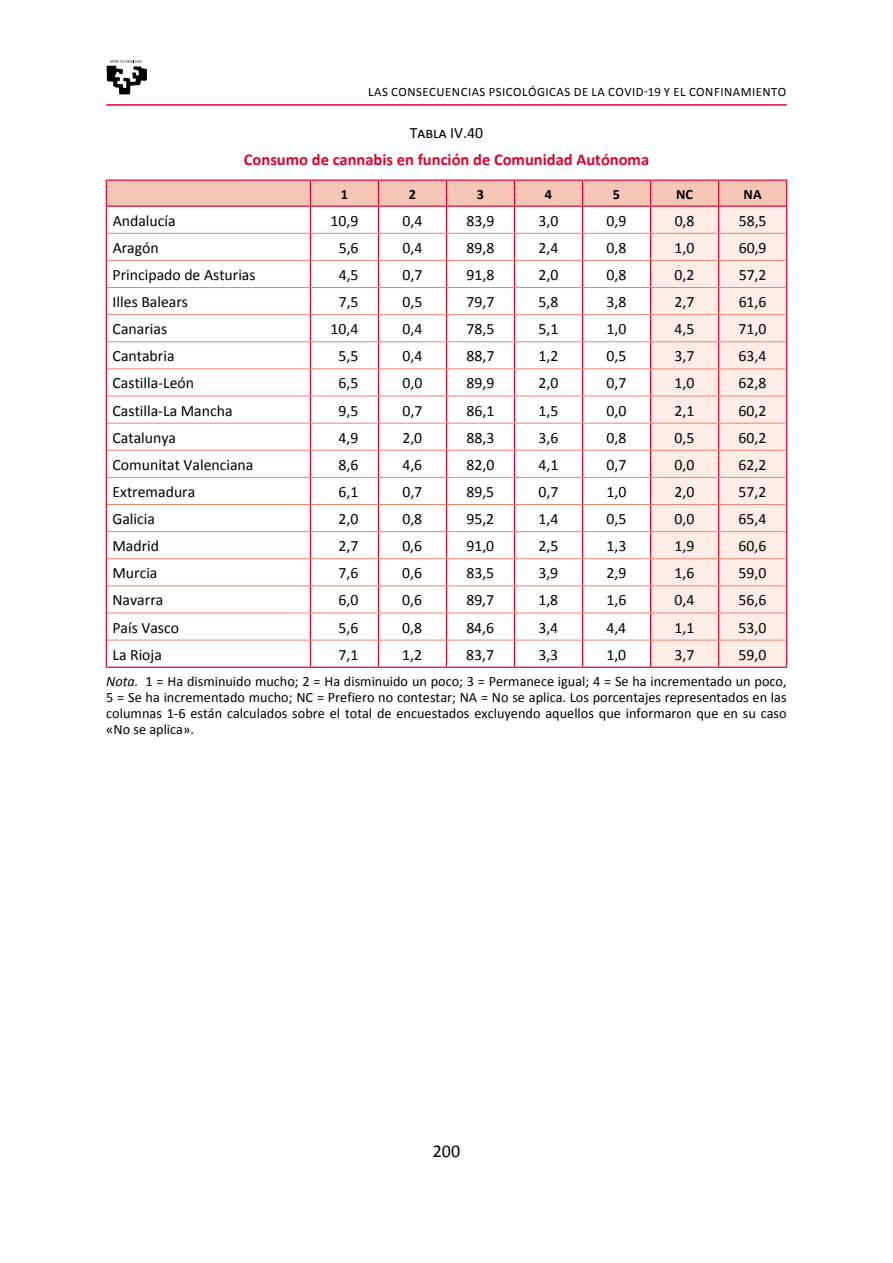
<style>
.page{position:relative;width:893px;height:1263px;background:#fff}
.page>*{position:absolute;margin:0;border:0;box-sizing:border-box;transform-origin:0 0}
.t1{font:18px "Calibri";color:#000}
.t2{font:700 16.5px "Calibri";color:#e2002b}
.t3{font:15.75px "Calibri";color:#000}
.t4{font:14.25px/16px "Calibri";color:#000;text-align:justify}
.t5{font:700 14.25px "Calibri";color:#000}
.t6{font:12.75px "Calibri";letter-spacing:.04em;color:#000}
.s1{font-style:italic}
</style>
<div class="page">
<hr style="left:106px;top:104px;width:681px;height:2px;background:#e2002b">
<svg style="left:107px;top:60px;width:40px;height:34px"></svg>
<hr style="left:106px;top:667px;width:204px;height:1px;background:#e2002b">
<hr style="left:310px;top:667px;width:68px;height:1px;background:#e2002b">
<hr style="left:378px;top:667px;width:68px;height:1px;background:#e2002b">
<hr style="left:446px;top:667px;width:68px;height:1px;background:#e2002b">
<hr style="left:514px;top:667px;width:69px;height:1px;background:#e2002b">
<hr style="left:583px;top:667px;width:68px;height:1px;background:#e2002b">
<hr style="left:651px;top:667px;width:68px;height:1px;background:#e2002b">
<hr style="left:719px;top:667px;width:68px;height:1px;background:#e2002b">
<svg style="left:106px;top:180px;width:681px;height:487px"></svg>
<p class="t6" style="left:368px;top:83px;width:420px">LAS CONSECUEN CIAS PSICOLÓGICAS DE LA COVID-19 Y EL CON FINAMIENTO</p>
<p class="t3" style="left:410px;top:122px;width:75px">Tabla IV.40</p>
<p class="t2" style="left:244px;top:149px;width:407px">Consumo de cannabis en función de Comunidad Autónoma</p>
<p class="t5" style="left:341px;top:185px;width:9px">1</p>
<p class="t5" style="left:409px;top:185px;width:9px">2</p>
<p class="t5" style="left:477px;top:185px;width:9px">3</p>
<p class="t5" style="left:545px;top:185px;width:9px">4</p>
<p class="t5" style="left:613px;top:185px;width:9px">5</p>
<p class="t5" style="left:676px;top:185px;width:18px">NC</p>
<p class="t5" style="left:744px;top:185px;width:20px">NA</p>
<p class="t3" style="left:113px;top:210px;width:64px">Andalucía</p>
<p class="t3" style="left:330px;top:210px;width:29px">10,9</p>
<p class="t3" style="left:402px;top:210px;width:21px">0,4</p>
<p class="t3" style="left:467px;top:210px;width:29px">83,9</p>
<p class="t3" style="left:539px;top:210px;width:21px">3,0</p>
<p class="t3" style="left:607px;top:210px;width:21px">0,9</p>
<p class="t3" style="left:675px;top:210px;width:21px">0,8</p>
<p class="t3" style="left:739px;top:210px;width:29px">58,5</p>
<p class="t3" style="left:113px;top:238px;width:48px">Aragón</p>
<p class="t3" style="left:339px;top:238px;width:21px">5,6</p>
<p class="t3" style="left:402px;top:238px;width:21px">0,4</p>
<p class="t3" style="left:467px;top:238px;width:29px">89,8</p>
<p class="t3" style="left:539px;top:238px;width:21px">2,4</p>
<p class="t3" style="left:607px;top:238px;width:21px">0,8</p>
<p class="t3" style="left:675px;top:238px;width:21px">1,0</p>
<p class="t3" style="left:739px;top:238px;width:29px">60,9</p>
<p class="t3" style="left:113px;top:265px;width:145px">Principado de Asturias</p>
<p class="t3" style="left:339px;top:265px;width:21px">4,5</p>
<p class="t3" style="left:402px;top:265px;width:21px">0,7</p>
<p class="t3" style="left:467px;top:265px;width:29px">91,8</p>
<p class="t3" style="left:539px;top:265px;width:21px">2,0</p>
<p class="t3" style="left:607px;top:265px;width:21px">0,8</p>
<p class="t3" style="left:675px;top:265px;width:21px">0,2</p>
<p class="t3" style="left:739px;top:265px;width:29px">57,2</p>
<p class="t3" style="left:113px;top:292px;width:77px">Illes Balears</p>
<p class="t3" style="left:339px;top:292px;width:21px">7,5</p>
<p class="t3" style="left:402px;top:292px;width:21px">0,5</p>
<p class="t3" style="left:466px;top:292px;width:29px">79,7</p>
<p class="t3" style="left:539px;top:292px;width:21px">5,8</p>
<p class="t3" style="left:607px;top:292px;width:21px">3,8</p>
<p class="t3" style="left:675px;top:292px;width:21px">2,7</p>
<p class="t3" style="left:739px;top:292px;width:29px">61,6</p>
<p class="t3" style="left:113px;top:319px;width:56px">Canarias</p>
<p class="t3" style="left:330px;top:319px;width:29px">10,4</p>
<p class="t3" style="left:402px;top:319px;width:21px">0,4</p>
<p class="t3" style="left:466px;top:319px;width:29px">78,5</p>
<p class="t3" style="left:538px;top:319px;width:21px">5,1</p>
<p class="t3" style="left:607px;top:319px;width:21px">1,0</p>
<p class="t3" style="left:675px;top:319px;width:21px">4,5</p>
<p class="t3" style="left:739px;top:319px;width:29px">71,0</p>
<p class="t3" style="left:113px;top:346px;width:63px">Cantabria</p>
<p class="t3" style="left:339px;top:346px;width:21px">5,5</p>
<p class="t3" style="left:402px;top:346px;width:21px">0,4</p>
<p class="t3" style="left:466px;top:346px;width:29px">88,7</p>
<p class="t3" style="left:538px;top:346px;width:21px">1,2</p>
<p class="t3" style="left:607px;top:346px;width:21px">0,5</p>
<p class="t3" style="left:675px;top:346px;width:21px">3,7</p>
<p class="t3" style="left:739px;top:346px;width:29px">63,4</p>
<p class="t3" style="left:113px;top:373px;width:83px">Castilla-León</p>
<p class="t3" style="left:339px;top:373px;width:21px">6,5</p>
<p class="t3" style="left:402px;top:373px;width:21px">0,0</p>
<p class="t3" style="left:466px;top:373px;width:29px">89,9</p>
<p class="t3" style="left:538px;top:373px;width:21px">2,0</p>
<p class="t3" style="left:606px;top:373px;width:21px">0,7</p>
<p class="t3" style="left:675px;top:373px;width:21px">1,0</p>
<p class="t3" style="left:739px;top:373px;width:29px">62,8</p>
<p class="t3" style="left:113px;top:400px;width:122px">Castilla-La Mancha</p>
<p class="t3" style="left:339px;top:400px;width:21px">9,5</p>
<p class="t3" style="left:402px;top:400px;width:21px">0,7</p>
<p class="t3" style="left:466px;top:400px;width:29px">86,1</p>
<p class="t3" style="left:538px;top:400px;width:21px">1,5</p>
<p class="t3" style="left:606px;top:400px;width:21px">0,0</p>
<p class="t3" style="left:674px;top:400px;width:21px">2,1</p>
<p class="t3" style="left:739px;top:400px;width:29px">60,2</p>
<p class="t3" style="left:113px;top:427px;width:65px">Catalunya</p>
<p class="t3" style="left:339px;top:427px;width:21px">4,9</p>
<p class="t3" style="left:402px;top:427px;width:21px">2,0</p>
<p class="t3" style="left:466px;top:427px;width:29px">88,3</p>
<p class="t3" style="left:538px;top:427px;width:21px">3,6</p>
<p class="t3" style="left:606px;top:427px;width:21px">0,8</p>
<p class="t3" style="left:674px;top:427px;width:21px">0,5</p>
<p class="t3" style="left:739px;top:427px;width:29px">60,2</p>
<p class="t3" style="left:113px;top:455px;width:142px">Comunitat Valenciana</p>
<p class="t3" style="left:339px;top:455px;width:21px">8,6</p>
<p class="t3" style="left:402px;top:455px;width:21px">4,6</p>
<p class="t3" style="left:466px;top:455px;width:29px">82,0</p>
<p class="t3" style="left:538px;top:455px;width:21px">4,1</p>
<p class="t3" style="left:606px;top:455px;width:21px">0,7</p>
<p class="t3" style="left:674px;top:455px;width:21px">0,0</p>
<p class="t3" style="left:739px;top:455px;width:29px">62,2</p>
<p class="t3" style="left:113px;top:482px;width:84px">Extremadura</p>
<p class="t3" style="left:339px;top:482px;width:21px">6,1</p>
<p class="t3" style="left:402px;top:482px;width:21px">0,7</p>
<p class="t3" style="left:466px;top:482px;width:29px">89,5</p>
<p class="t3" style="left:538px;top:482px;width:21px">0,7</p>
<p class="t3" style="left:606px;top:482px;width:21px">1,0</p>
<p class="t3" style="left:674px;top:482px;width:21px">2,0</p>
<p class="t3" style="left:738px;top:482px;width:29px">57,2</p>
<p class="t3" style="left:113px;top:509px;width:44px">Galicia</p>
<p class="t3" style="left:339px;top:509px;width:21px">2,0</p>
<p class="t3" style="left:402px;top:509px;width:21px">0,8</p>
<p class="t3" style="left:466px;top:509px;width:29px">95,2</p>
<p class="t3" style="left:538px;top:509px;width:21px">1,4</p>
<p class="t3" style="left:606px;top:509px;width:21px">0,5</p>
<p class="t3" style="left:674px;top:509px;width:21px">0,0</p>
<p class="t3" style="left:738px;top:509px;width:29px">65,4</p>
<p class="t3" style="left:112px;top:536px;width:48px">Madrid</p>
<p class="t3" style="left:339px;top:536px;width:21px">2,7</p>
<p class="t3" style="left:402px;top:536px;width:21px">0,6</p>
<p class="t3" style="left:466px;top:536px;width:29px">91,0</p>
<p class="t3" style="left:538px;top:536px;width:21px">2,5</p>
<p class="t3" style="left:606px;top:536px;width:21px">1,3</p>
<p class="t3" style="left:674px;top:536px;width:21px">1,9</p>
<p class="t3" style="left:738px;top:536px;width:29px">60,6</p>
<p class="t3" style="left:112px;top:563px;width:47px">Murcia</p>
<p class="t3" style="left:339px;top:563px;width:21px">7,6</p>
<p class="t3" style="left:402px;top:563px;width:21px">0,6</p>
<p class="t3" style="left:466px;top:563px;width:29px">83,5</p>
<p class="t3" style="left:538px;top:563px;width:21px">3,9</p>
<p class="t3" style="left:606px;top:563px;width:21px">2,9</p>
<p class="t3" style="left:674px;top:563px;width:21px">1,6</p>
<p class="t3" style="left:738px;top:563px;width:29px">59,0</p>
<p class="t3" style="left:112px;top:590px;width:52px">Navarra</p>
<p class="t3" style="left:338px;top:590px;width:21px">6,0</p>
<p class="t3" style="left:402px;top:590px;width:21px">0,6</p>
<p class="t3" style="left:466px;top:590px;width:29px">89,7</p>
<p class="t3" style="left:538px;top:590px;width:21px">1,8</p>
<p class="t3" style="left:606px;top:590px;width:21px">1,6</p>
<p class="t3" style="left:674px;top:590px;width:21px">0,4</p>
<p class="t3" style="left:738px;top:590px;width:29px">56,6</p>
<p class="t3" style="left:112px;top:617px;width:68px">País Vasco</p>
<p class="t3" style="left:338px;top:617px;width:21px">5,6</p>
<p class="t3" style="left:402px;top:617px;width:21px">0,8</p>
<p class="t3" style="left:466px;top:617px;width:29px">84,6</p>
<p class="t3" style="left:538px;top:617px;width:21px">3,4</p>
<p class="t3" style="left:606px;top:617px;width:21px">4,4</p>
<p class="t3" style="left:674px;top:617px;width:21px">1,1</p>
<p class="t3" style="left:738px;top:617px;width:29px">53,0</p>
<p class="t3" style="left:112px;top:644px;width:51px">La Rioja</p>
<p class="t3" style="left:338px;top:644px;width:21px">7,1</p>
<p class="t3" style="left:402px;top:644px;width:21px">1,2</p>
<p class="t3" style="left:466px;top:644px;width:29px">83,7</p>
<p class="t3" style="left:538px;top:644px;width:21px">3,3</p>
<p class="t3" style="left:606px;top:644px;width:21px">1,0</p>
<p class="t3" style="left:674px;top:644px;width:21px">3,7</p>
<p class="t3" style="left:738px;top:644px;width:29px">59,0</p>
<p class="t4" style="left:106px;top:673px;width:682px"><span class="s1">Nota.</span> 1 = Ha disminuido mucho; 2 = Ha disminuido un poco; 3 = Permanece igual; 4 = Se ha incrementado un poco, 5 = Se ha incrementado mucho; NC = Prefiero no contestar; NA = No se aplica. Los porcentajes representados en las columnas 1-6 están calculados sobre el total de encuestados excluyendo aquellos que informaron que en su caso «No se aplica».</p>
<p class="t1" style="left:433px;top:1139px;width:29px">200</p>
</div>
